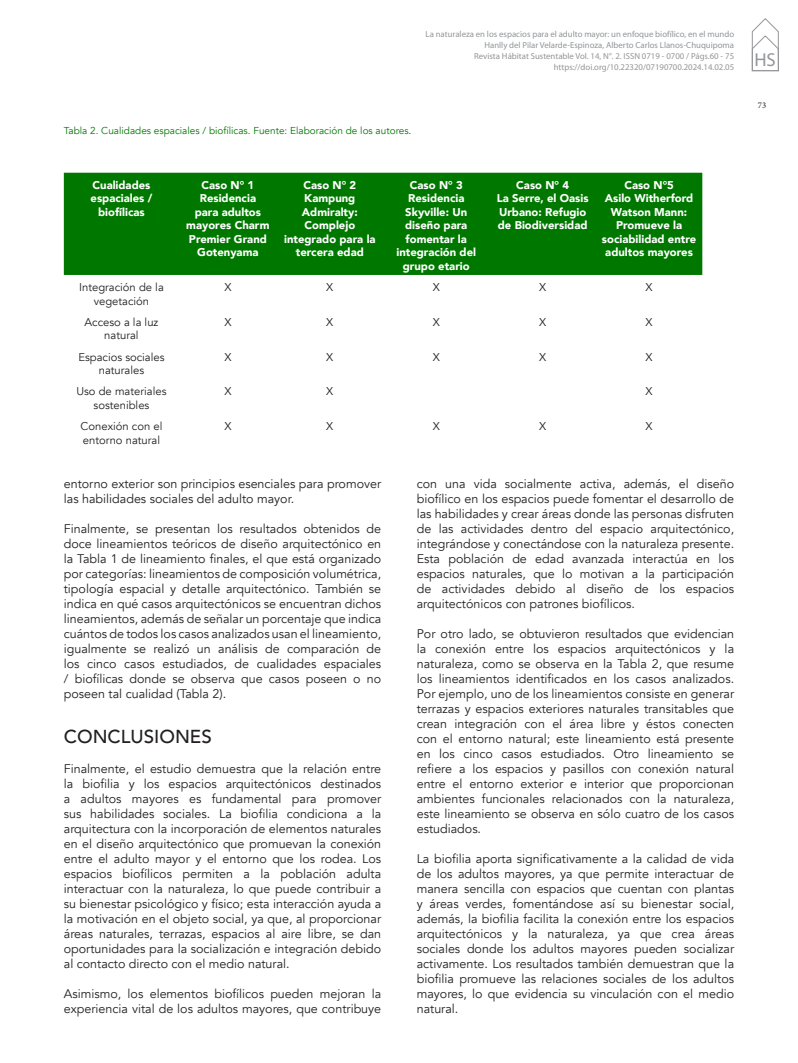
<style>
.page{position:relative;width:798px;height:1063px;background:#fff}
.page>*{position:absolute;margin:0;border:0;box-sizing:border-box;transform-origin:0 0}
._09_TITULOS_TEXTOS{font:500 18.75px "Avenir";color:#231f20}
.t1{font:18.75px "Myriad Pro";color:#939598}
._07_CUERPO_TEXTO{font:12.5px/15px "Avenir";color:#231f20;text-align:justify}
._12_TITULOS_TABLAS{font:900 11.25px/13.5px "Avenir";color:#fff;text-align:center}
._13_TEXTOS_TABLAS{font:11.25px/13.5px "Avenir";color:#231f20;text-align:center}
._14_PIE_DE_FOTOS{font:10px "Avenir";color:#007800}
.t2{font:8.75px/11.2px "Myriad Pro";color:#939598;text-align:right}
.t3{font:8.75px "Minion Pro";color:#231f20}
</style>
<div class="page">
<svg style="left:751px;top:18px;width:27px;height:53px"></svg>
<div style="left:64px;top:173px;width:638px;height:102px;background:#007800"></div>
<p class="t2" style="left:425px;top:28px;width:310px">La naturaleza en los espacios para el adulto mayor: un enfoque biofílico, en el mundo Hanlly del Pilar Velarde-Espinoza, Alberto Carlos Llanos-Chuquipoma<br>Revista Hábitat Sustentable Vol. 14, N°. 2. ISSN 0719 - 0700 / Págs.60 - 75 https://doi.org/10.22320/07190700.2024.14.02.05</p>
<p class="_14_PIE_DE_FOTOS" style="left:64px;top:125px;width:349px">Tabla 2. Cualidades espaciales / biofílicas. Fuente: Elaboración de los autores.</p>
<p class="_12_TITULOS_TABLAS" style="left:91px;top:178px;width:63px">Cualidades espaciales / biofílicas</p>
<p class="_12_TITULOS_TABLAS" style="left:201px;top:178px;width:54px">Caso N° 1</p>
<p class="_12_TITULOS_TABLAS" style="left:186px;top:192px;width:85px">Residencia<br>para adultos mayores Charm<br>Premier Grand<br>Gotenyama</p>
<p class="_12_TITULOS_TABLAS" style="left:303px;top:178px;width:54px">Caso N° 2</p>
<p class="_12_TITULOS_TABLAS" style="left:284px;top:192px;width:93px">Kampung<br>Admiralty:<br>Complejo integrado para la tercera edad</p>
<p class="_12_TITULOS_TABLAS" style="left:409px;top:178px;width:54px">Caso N° 3</p>
<p class="_12_TITULOS_TABLAS" style="left:396px;top:192px;width:81px">Residencia<br>Skyville: Un diseño para fomentar la integración del grupo etario</p>
<p class="_12_TITULOS_TABLAS" style="left:516px;top:178px;width:54px">Caso N° 4</p>
<p class="_12_TITULOS_TABLAS" style="left:496px;top:192px;width:93px;text-align:left">La Serre, el Oasis<br>Urbano: Refugio de Biodiversidad</p>
<p class="_12_TITULOS_TABLAS" style="left:624px;top:178px;width:51px">Caso N°5</p>
<p class="_12_TITULOS_TABLAS" style="left:601px;top:192px;width:96px">Asilo Witherford<br>Watson Mann:<br>Promueve la sociabilidad entre adultos mayores</p>
<p class="_13_TEXTOS_TABLAS" style="left:79px;top:281px;width:86px">Integración de la vegetación</p>
<p class="_13_TEXTOS_TABLAS" style="left:224px;top:281px;width:9px">X</p>
<p class="_13_TEXTOS_TABLAS" style="left:326px;top:281px;width:9px">X</p>
<p class="_13_TEXTOS_TABLAS" style="left:432px;top:281px;width:9px">X</p>
<p class="_13_TEXTOS_TABLAS" style="left:539px;top:281px;width:9px">X</p>
<p class="_13_TEXTOS_TABLAS" style="left:645px;top:281px;width:9px">X</p>
<p class="_13_TEXTOS_TABLAS" style="left:84px;top:316px;width:75px">Acceso a la luz natural</p>
<p class="_13_TEXTOS_TABLAS" style="left:224px;top:316px;width:9px">X</p>
<p class="_13_TEXTOS_TABLAS" style="left:326px;top:316px;width:9px">X</p>
<p class="_13_TEXTOS_TABLAS" style="left:432px;top:316px;width:9px">X</p>
<p class="_13_TEXTOS_TABLAS" style="left:539px;top:316px;width:9px">X</p>
<p class="_13_TEXTOS_TABLAS" style="left:645px;top:316px;width:9px">X</p>
<p class="_13_TEXTOS_TABLAS" style="left:78px;top:350px;width:88px">Espacios sociales naturales</p>
<p class="_13_TEXTOS_TABLAS" style="left:224px;top:350px;width:9px">X</p>
<p class="_13_TEXTOS_TABLAS" style="left:326px;top:350px;width:9px">X</p>
<p class="_13_TEXTOS_TABLAS" style="left:432px;top:350px;width:9px">X</p>
<p class="_13_TEXTOS_TABLAS" style="left:539px;top:350px;width:9px">X</p>
<p class="_13_TEXTOS_TABLAS" style="left:645px;top:350px;width:9px">X</p>
<p class="_13_TEXTOS_TABLAS" style="left:76px;top:385px;width:92px">Uso de materiales sostenibles</p>
<p class="_13_TEXTOS_TABLAS" style="left:224px;top:385px;width:9px">X</p>
<p class="_13_TEXTOS_TABLAS" style="left:326px;top:385px;width:9px">X</p>
<p class="_13_TEXTOS_TABLAS" style="left:645px;top:385px;width:9px">X</p>
<p class="_13_TEXTOS_TABLAS" style="left:81px;top:420px;width:83px;text-align:left">Conexión con el entorno natural</p>
<p class="_13_TEXTOS_TABLAS" style="left:224px;top:420px;width:9px">X</p>
<p class="_13_TEXTOS_TABLAS" style="left:326px;top:420px;width:9px">X</p>
<p class="_13_TEXTOS_TABLAS" style="left:432px;top:420px;width:9px">X</p>
<p class="_13_TEXTOS_TABLAS" style="left:539px;top:420px;width:9px">X</p>
<p class="_13_TEXTOS_TABLAS" style="left:645px;top:420px;width:9px">X</p>
<p class="_07_CUERPO_TEXTO" style="left:64px;top:476px;width:319px">entorno exterior son principios esenciales para promover las habilidades sociales del adulto mayor.</p>
<p class="_07_CUERPO_TEXTO" style="left:64px;top:521px;width:319px">Finalmente, se presentan los resultados obtenidos de doce lineamientos teóricos de diseño arquitectónico en la Tabla 1 de lineamiento finales, el que está organizado por categorías: lineamientos de composición volumétrica, tipología espacial y detalle arquitectónico. También se indica en qué casos arquitectónicos se encuentran dichos lineamientos, además de señalar un porcentaje que indica cuántos de todos los casos analizados usan el lineamiento, igualmente se realizó un análisis de comparación de los cinco casos estudiados, de cualidades espaciales / biofílicas donde se observa que casos poseen o no poseen tal cualidad (Tabla 2).</p>
<p class="_09_TITULOS_TEXTOS" style="left:64px;top:720px;width:149px">CONCLUSIONES</p>
<p class="_07_CUERPO_TEXTO" style="left:64px;top:761px;width:319px">Finalmente, el estudio demuestra que la relación entre la biofilia y los espacios arquitectónicos destinados a adultos mayores es fundamental para promover sus habilidades sociales. La biofilia condiciona a la arquitectura con la incorporación de elementos naturales en el diseño arquitectónico que promuevan la conexión entre el adulto mayor y el entorno que los rodea. Los espacios biofílicos permiten a la población adulta interactuar con la naturaleza, lo que puede contribuir a su bienestar psicológico y físico; esta interacción ayuda a la motivación en el objeto social, ya que, al proporcionar áreas naturales, terrazas, espacios al aire libre, se dan oportunidades para la socialización e integración debido al contacto directo con el medio natural.</p>
<p class="_07_CUERPO_TEXTO" style="left:64px;top:986px;width:319px">Asimismo, los elementos biofílicos pueden mejoran la experiencia vital de los adultos mayores, que contribuye</p>
<p class="_07_CUERPO_TEXTO" style="left:416px;top:476px;width:319px">con una vida socialmente activa, además, el diseño biofílico en los espacios puede fomentar el desarrollo de las habilidades y crear áreas donde las personas disfruten de las actividades dentro del espacio arquitectónico, integrándose y conectándose con la naturaleza presente.<br>Esta población de edad avanzada interactúa en los espacios naturales, que lo motivan a la participación de actividades debido al diseño de los espacios arquitectónicos con patrones biofílicos.</p>
<p class="_07_CUERPO_TEXTO" style="left:416px;top:626px;width:319px">Por otro lado, se obtuvieron resultados que evidencian la conexión entre los espacios arquitectónicos y la naturaleza, como se observa en la Tabla 2, que resume los lineamientos identificados en los casos analizados.<br>Por ejemplo, uno de los lineamientos consiste en generar terrazas y espacios exteriores naturales transitables que crean integración con el área libre y éstos conecten con el entorno natural; este lineamiento está presente en los cinco casos estudiados. Otro lineamiento se refiere a los espacios y pasillos con conexión natural entre el entorno exterior e interior que proporcionan ambientes funcionales relacionados con la naturaleza, este lineamiento se observa en sólo cuatro de los casos estudiados.</p>
<p class="_07_CUERPO_TEXTO" style="left:416px;top:851px;width:319px">La biofilia aporta significativamente a la calidad de vida de los adultos mayores, ya que permite interactuar de manera sencilla con espacios que cuentan con plantas y áreas verdes, fomentándose así su bienestar social, además, la biofilia facilita la conexión entre los espacios arquitectónicos y la naturaleza, ya que crea áreas sociales donde los adultos mayores pueden socializar activamente. Los resultados también demuestran que la biofilia promueve las relaciones sociales de los adultos mayores, lo que evidencia su vinculación con el medio natural.</p>
<h1 class="t1" style="left:754px;top:48px;width:23px">HS</h1>
<p class="t3" style="left:757px;top:99px;width:10px">73</p>
</div>
